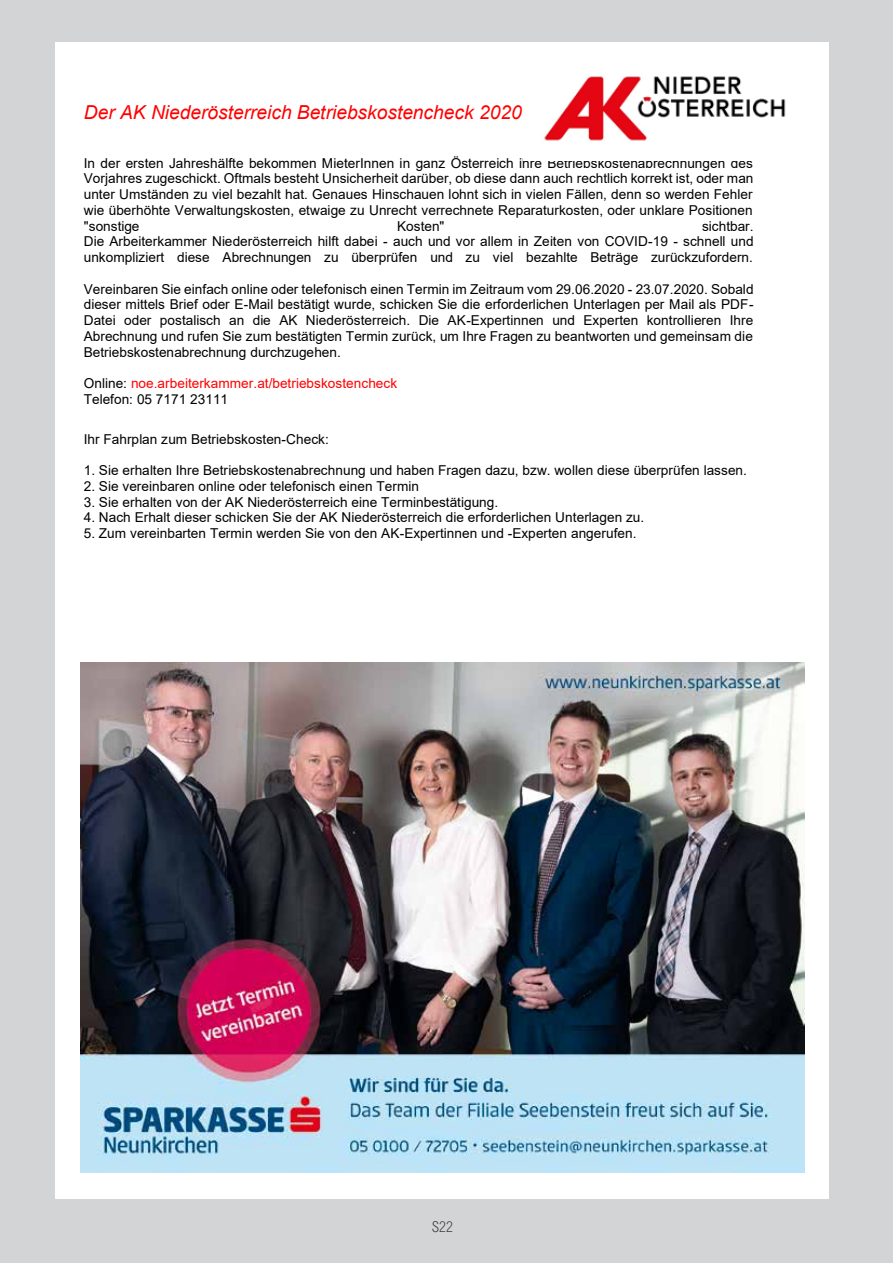
<style>
.page{position:relative;width:893px;height:1263px;background:#d3d4d5}
.page>*{position:absolute;margin:0;border:0;box-sizing:border-box;transform-origin:0 0}
.t1{font:italic 19.2px "Arial";color:#f00}
.t2{font:300 15px "Arial Nova Cond";color:#434345}
.t3{font:13.65px/15.8px "Arial";color:#000;text-align:justify}
.t4{font:13.65px/15.8px "Arial";color:#f00}
.s1{color:#000}
</style>
<div class="page">
<div style="left:55px;top:43px;width:774px;height:1156px;background:#fff"></div>
<img style="left:544px;top:76px;width:242px;height:65px">
<img style="left:80px;top:662px;width:724px;height:510px">
<h1 class="t1" style="left:84px;top:100px;width:439px">Der AK Niederösterreich Betriebskostencheck 2020</h1>
<p class="t3" style="left:84px;top:155px;width:671px">In der ersten Jahreshälfte bekommen MieterInnen in ganz Österreich ihre Betriebskostenabrechnungen des Vorjahres zugeschickt. Oftmals besteht Unsicherheit darüber, ob diese dann auch rechtlich korrekt ist, oder man unter Umständen zu viel bezahlt hat. Genaues Hinschauen lohnt sich in vielen Fällen, denn so werden Fehler wie überhöhte Verwaltungskosten, etwaige zu Unrecht verrechnete Reparaturkosten, oder unklare Positionen "sonstige</p>
<p class="t3" style="left:84px;top:218px;width:671px;text-indent:618px">sichtbar.<br>Die Arbeiterkammer Niederösterreich hilft dabei - auch und vor allem in Zeiten von COVID-19 - schnell und unkompliziert diese Abrechnungen zu überprüfen und zu viel bezahlte Beträge zurückzufordern.</p>
<p class="t3" style="left:84px;top:281px;width:671px">Vereinbaren Sie einfach online oder telefonisch einen Termin im Zeitraum vom 29.06.2020 - 23.07.2020. Sobald dieser mittels Brief oder E-Mail bestätigt wurde, schicken Sie die erforderlichen Unterlagen per Mail als PDF-Datei oder postalisch an die AK Niederösterreich. Die AK-Expertinnen und Experten kontrollieren Ihre Abrechnung und rufen Sie zum bestätigten Termin zurück, um Ihre Fragen zu beantworten und gemeinsam die Betriebskostenabrechnung durchzugehen.</p>
<p class="t4" style="left:84px;top:375px;width:315px"><span class="s1">Online:</span> noe.arbeiterkammer.at/betriebskostencheck<br><span class="s1">Telefon: 05 7171 23111</span></p>
<p class="t3" style="left:84px;top:431px;width:247px">Ihr Fahrplan zum Betriebskosten-Check:</p>
<p class="t3" style="left:84px;top:462px;width:665px">1. Sie erhalten Ihre Betriebskostenabrechnung und haben Fragen dazu, bzw. wollen diese überprüfen lassen.</p>
<p class="t3" style="left:84px;top:478px;width:337px">2. Sie vereinbaren online oder telefonisch einen Termin</p>
<p class="t3" style="left:84px;top:494px;width:416px">3. Sie erhalten von der AK Niederösterreich eine Terminbestätigung.</p>
<p class="t3" style="left:84px;top:510px;width:562px">4. Nach Erhalt dieser schicken Sie der AK Niederösterreich die erforderlichen Unterlagen zu.</p>
<p class="t3" style="left:84px;top:525px;width:554px">5. Zum vereinbarten Termin werden Sie von den AK-Expertinnen und -Experten angerufen.</p>
<p class="t3" style="left:397px;top:218px;width:49px">Kosten"</p>
<p class="t2" style="left:432px;top:1218px;width:22px">S22</p>
</div>
